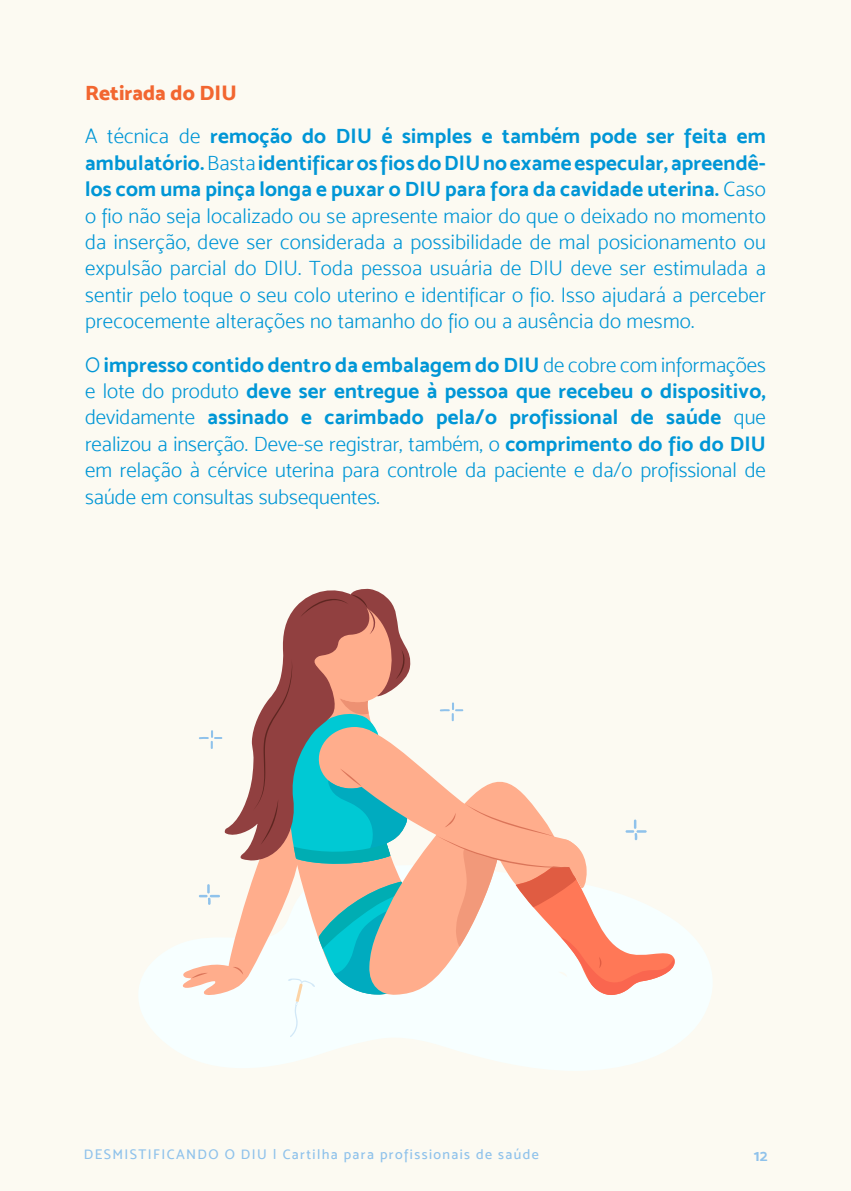
<style>
.page{position:relative;width:851px;height:1191px;background:#fff}
.page>*{position:absolute;margin:0;border:0;box-sizing:border-box;transform-origin:0 0}
.t1{font:21px/26.4px "Mosk Light 300";letter-spacing:.005em;color:#0096d6;text-align:justify}
.t2{font:21px/26.4px "Mosk Bold 700";letter-spacing:.01em;color:#0096d6;text-align:justify}
.t3{font:21px "Mosk Extra Bold 800";color:#f26630}
.t4{font:16px "Mosk Bold 700";color:#8fc2eb}
.t5{font:14px "Mosk Medium 500";letter-spacing:.1em;color:#8fc2eb}
.s1{font-family:"Mosk Light 300"}
.s2{font-family:"Mosk Bold 700"}
</style>
<div class="page">
<div style="left:0;top:0;width:850px;height:1191px;background:#fcfaf2"></div>
<svg style="left:139px;top:921px;width:573px;height:149px;fill:#f7ffff"></svg>
<svg style="left:181px;top:588px;width:493px;height:449px"></svg>
<p class="t3" style="left:85px;top:80px;width:153px">Retirada do DIU</p>
<p class="t2" style="left:85px;top:123px;width:682px"><span class="s1">A técnica de</span> remoção do DIU é simples e também pode ser feita em ambulatório. <span class="s1">Basta</span> identificar os fios do DIU no exame especular, apreendê&shy;los com uma pinça longa e puxar o DIU para fora da cavidade uterina. <span class="s1">Caso</span></p>
<p class="t1" style="left:85px;top:202px;width:682px">o fio não seja localizado ou se apresente maior do que o deixado no momento da inserção, deve ser considerada a possibilidade de mal posicionamento ou expulsão parcial do DIU. Toda pessoa usuária de DIU deve ser estimulada a sentir pelo toque o seu colo uterino e identificar o fio. Isso ajudará a perceber precocemente alterações no tamanho do fio ou a ausência do mesmo.</p>
<p class="t2" style="left:85px;top:351px;width:682px"><span class="s1">O</span> impresso contido dentro da embalagem do DIU <span class="s1">de cobre com informações e lote do produto</span> deve ser entregue à pessoa que recebeu o dispositivo, <span class="s1">devidamente</span> assinado e carimbado pela/o profissional de saúde <span class="s1">que</span></p>
<p class="t1" style="left:85px;top:430px;width:682px">realizou a inserção. Deve-se registrar, também, o <span class="s2">comprimento do fio do DIU </span>em relação à cérvice uterina para controle da paciente e da/o profissional de saúde em consultas subsequentes.</p>
<p class="t5" style="left:84px;top:1146px;width:456px">DESMISTIFICANDO O DIU | Cartilha para profissionais de saúde</p>
<p class="t4" style="left:753px;top:1145px;width:15px">12</p>
</div>
